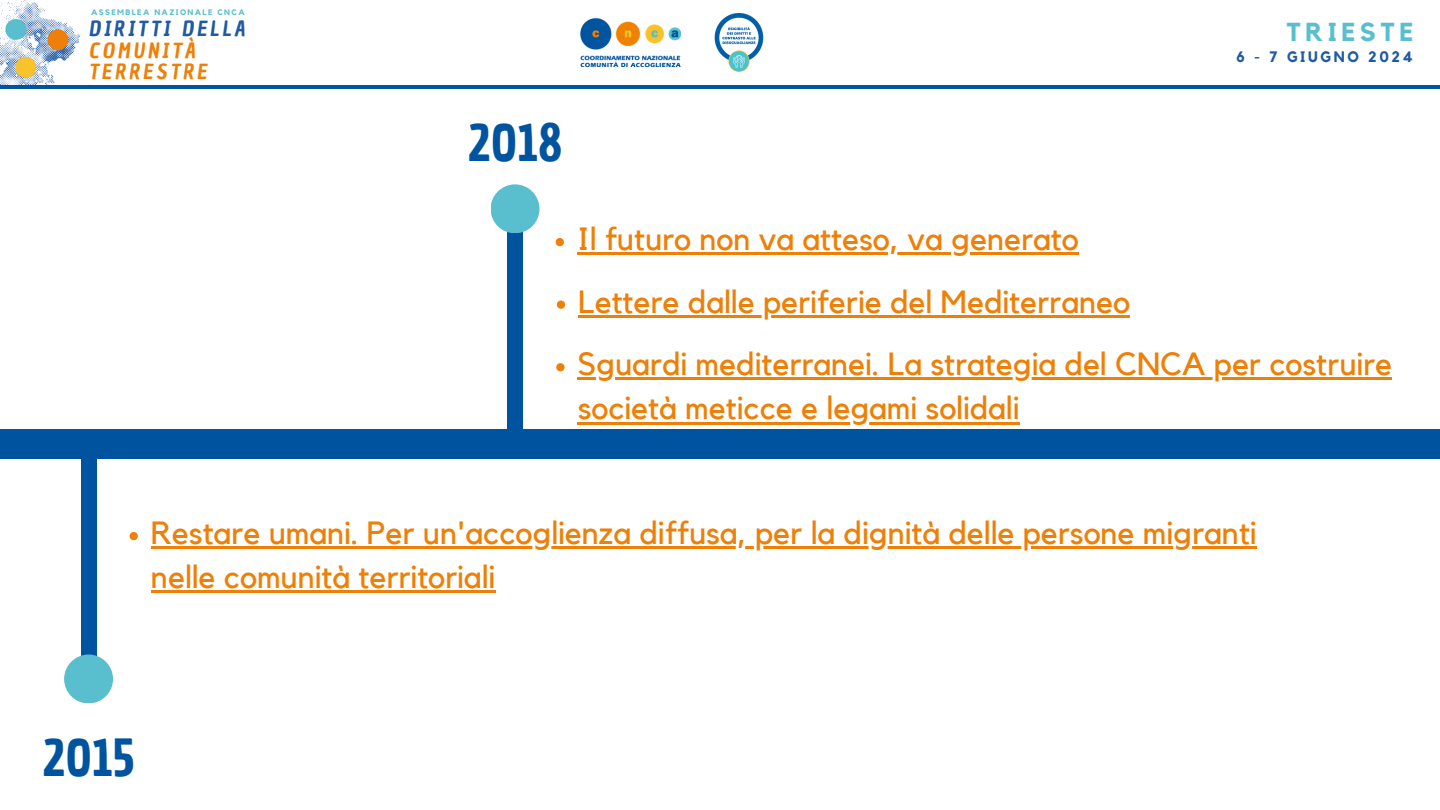
<style>
.page{position:relative;width:1440px;height:810px;background:#fff}
.page>*{position:absolute;margin:0;border:0;box-sizing:border-box;transform-origin:0 0}
.t1{font:50px "Chau Philomene One";color:#00549f}
.t2{font:32px/44.2px "Kollektif";color:#ee7f07}
.t3{font:700 25.9px "Kollektif";letter-spacing:.175em;color:#59bece}
.t4{font:italic 20.4px/21.6px "Chau Philomene One";letter-spacing:.16em;color:#ee7f07}
.t5{font:700 15.1px "Kollektif";letter-spacing:.175em;color:#1f5aa3}
.t6{font:700 8px "Kollektif";letter-spacing:.175em;color:#59bece}
.s1{color:#1f5aa3}
</style>
<div class="page">
<img style="left:0;top:0;width:81px;height:85px">
<img style="left:580px;top:18px;width:101px;height:48px">
<img style="left:714px;top:13px;width:50px;height:59px">
<hr style="left:0;top:85px;width:1440px;height:4px;background:#00549f">
<svg style="left:130px;top:532px;width:8px;height:8px"></svg>
<hr style="left:151px;top:546px;width:1106px;height:3px;background:#ee7f07">
<hr style="left:151px;top:590px;width:344px;height:3px;background:#ee7f07">
<svg style="left:556px;top:238px;width:8px;height:8px"></svg>
<hr style="left:577px;top:252px;width:502px;height:3px;background:#ee7f07">
<svg style="left:557px;top:301px;width:8px;height:8px"></svg>
<hr style="left:578px;top:315px;width:552px;height:3px;background:#ee7f07">
<svg style="left:556px;top:363px;width:9px;height:8px"></svg>
<hr style="left:578px;top:377px;width:814px;height:3px;background:#ee7f07">
<hr style="left:578px;top:422px;width:223px;height:3px;background:#ee7f07">
<hr style="left:801px;top:422px;width:218px;height:3px;background:#ee7f07">
<div style="left:0;top:429px;width:1440px;height:30px;background:#00549f"></div>
<div style="left:81px;top:459px;width:16px;height:211px;background:#00549f"></div>
<div style="left:64px;top:655px;width:49px;height:48px;background:#59bece;border-radius:50%"></div>
<div style="left:507px;top:218px;width:16px;height:211px;background:#00549f"></div>
<div style="left:491px;top:184px;width:48px;height:49px;background:#59bece;border-radius:50%"></div>
<h4 class="t6" style="left:91px;top:9px;width:155px">ASSEMBLEA NAZIONALE CNCA</h4>
<p class="t4" style="left:89px;top:18px;width:158px"><span class="s1">DIRITTI DELLA<br></span>COMUNITÀ<br>TERRESTRE</p>
<p class="t1" style="left:467px;top:109px;width:97px">2018</p>
<h3 class="t3" style="left:1287px;top:20px;width:128px">TRIESTE</h3>
<p class="t5" style="left:1236px;top:50px;width:178px">6 - 7 GIUGNO 2024</p>
<p class="t2" style="left:577px;top:218px;width:503px">Il futuro non va atteso, va generato</p>
<p class="t2" style="left:578px;top:281px;width:553px">Lettere dalle periferie del Mediterraneo</p>
<h1 class="t2" style="left:578px;top:343px;width:816px">Sguardi mediterranei. La strategia del CNCA per costruire società meticce e legami solidali</h1>
<p class="t2" style="left:151px;top:512px;width:1107px">Restare umani. Per un'accoglienza diffusa, per la dignità delle persone migranti nelle comunità territoriali</p>
<h1 class="t1" style="left:42px;top:724px;width:94px">2015</h1>
</div>
